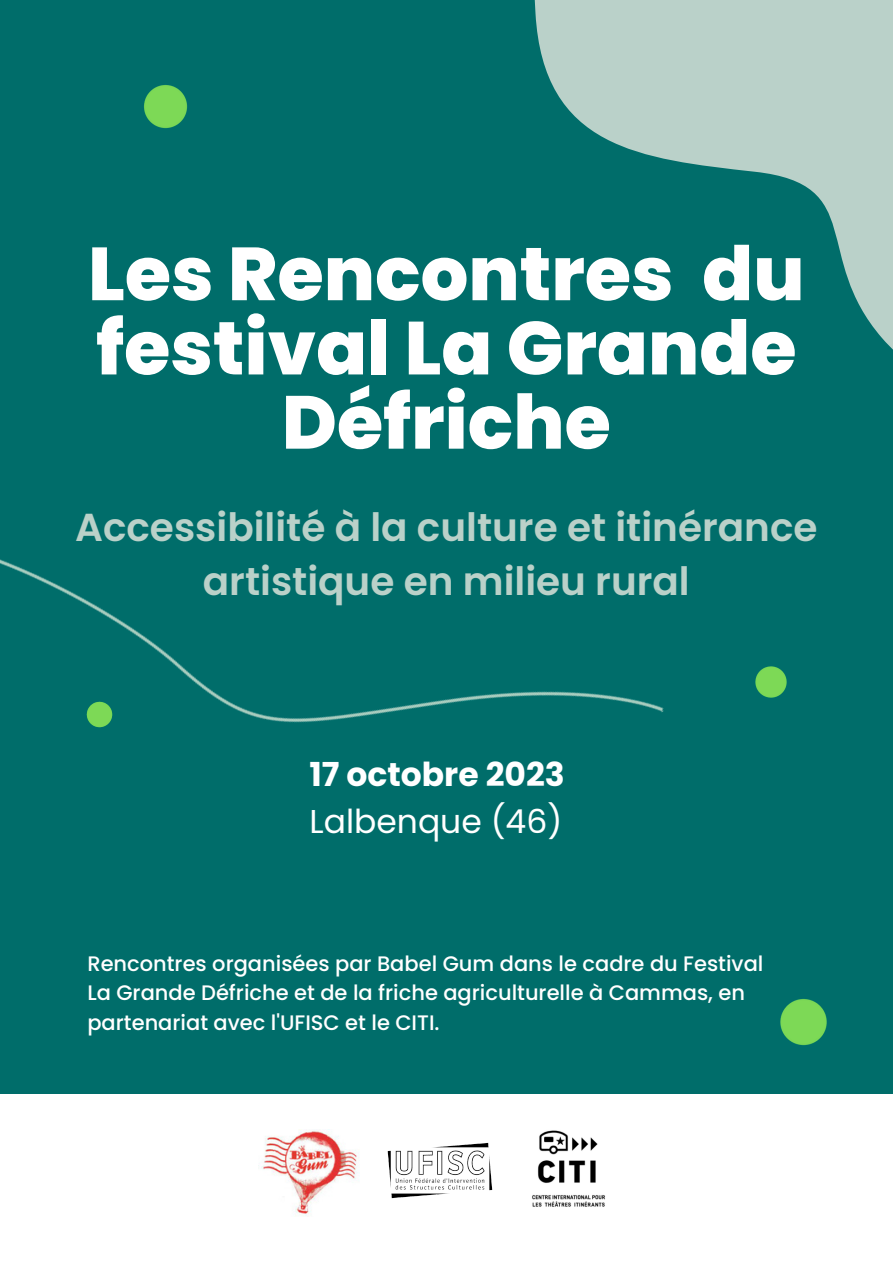
<style>
.page{position:relative;width:893px;height:1264px;background:#fff}
.page>*{position:absolute;margin:0;border:0;box-sizing:border-box;transform-origin:0 0}
.t1{font:800 75px/74.2px "Poppins";color:#fff;text-align:center}
.t2{font:600 39px/54px "Poppins";color:#bad1c9;text-align:center}
.t3{font:700 33px "Poppins";color:#fff}
.t4{font:33px "Poppins";color:#fff}
.t5{font:500 21px/29.2px "Poppins";color:#fff}
</style>
<div class="page">
<div style="left:0;top:0;width:892px;height:1093px;background:#006d6a"></div>
<img style="left:258px;top:1129px;width:96px;height:87px">
<img style="left:354px;top:1142px;width:139px;height:57px">
<img style="left:532px;top:1130px;width:73px;height:77px">
<img style="left:0;top:559px;width:664px;height:164px">
<img style="left:780px;top:999px;width:47px;height:47px">
<img style="left:53px;top:688px;width:92px;height:40px">
<img style="left:755px;top:666px;width:32px;height:32px">
<img style="left:144px;top:85px;width:44px;height:44px">
<svg style="left:534px;top:0;width:358px;height:349px;fill:#bad1c9"></svg>
<p class="t1" style="left:88px;top:237px;width:718px">Les Rencontres du festival La Grande<br>Défriche</p>
<p class="t2" style="left:75px;top:500px;width:743px">Accessibilité à la culture et itinérance artistique en milieu rural</p>
<p class="t3" style="left:309px;top:751px;width:257px">17 octobre 2023</p>
<p class="t4" style="left:309px;top:797px;width:254px">Lalbenque (46)</p>
<p class="t5" style="left:87px;top:949px;width:677px">Rencontres organisées par Babel Gum dans le cadre du Festival<br>La Grande Défriche et de la friche agriculturelle à Cammas, en partenariat avec l'UFISC et le CITI.</p>
</div>
